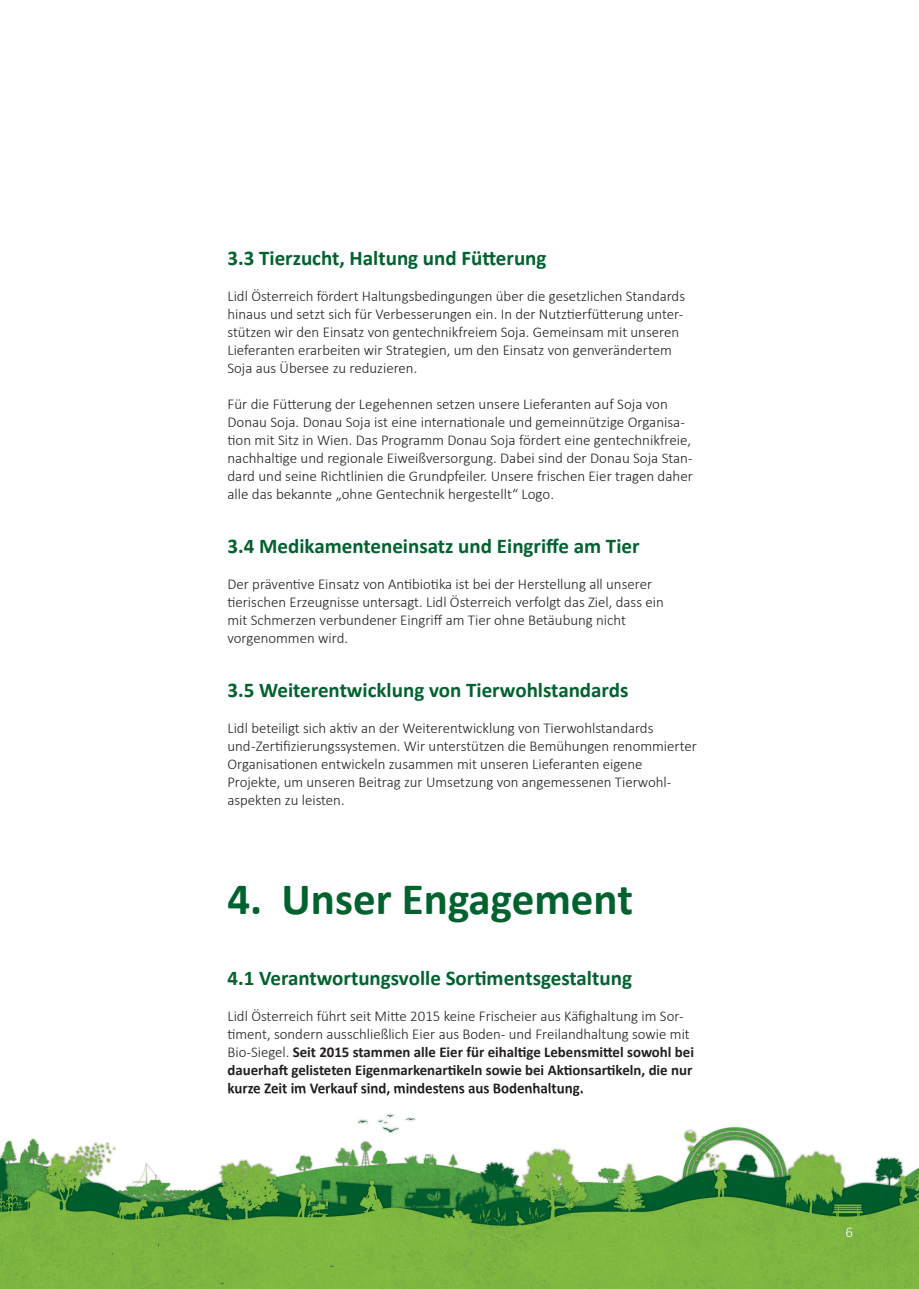
<style>
.page{position:relative;width:919px;height:1289px;background:#fff}
.page>*{position:absolute;margin:0;border:0;box-sizing:border-box;transform-origin:0 0}
.t1{font:700 45px "Calibri";color:#00622e}
.t2{font:700 21px "Calibri";color:#00622e}
.t3{font:300 15px/18px "Calibri";color:#231f20}
.t4{font:700 15px/18px "Calibri";color:#231f20}
.t5{font:300 15px "Calibri";color:#fff}
.s1{font-weight:300}
</style>
<div class="page">
<img style="left:0;top:1091px;width:918px;height:197px">
<img style="left:228px;top:1091px;width:354px;height:4px">
<h2 class="t2" style="left:227px;top:243px;width:320px">3.3 Tierzucht, Haltung und Fütterung</h2>
<p class="t3" style="left:227px;top:287px;width:459px">Lidl Österreich fördert Haltungsbedingungen über die gesetzlichen Standards hinaus und setzt sich für Verbesserungen ein. In der Nutztierfütterung unter&shy;stützen wir den Einsatz von gentechnikfreiem Soja. Gemeinsam mit unseren Lieferanten erarbeiten wir Strategien, um den Einsatz von genverändertem Soja aus Übersee zu reduzieren.</p>
<p class="t3" style="left:227px;top:395px;width:467px">Für die Fütterung der Legehennen setzen unsere Lieferanten auf Soja von Donau Soja. Donau Soja ist eine internationale und gemeinnützige Organisa&shy;tion mit Sitz in Wien. Das Programm Donau Soja fördert eine gentechnikfreie, nachhaltige und regionale Eiweißversorgung. Dabei sind der Donau Soja Stan&shy;dard und seine Richtlinien die Grundpfeiler. Unsere frischen Eier tragen daher alle das bekannte „ohne Gentechnik hergestellt“ Logo.</p>
<h2 class="t2" style="left:227px;top:531px;width:413px">3.4 Medikamenteneinsatz und Eingriffe am Tier</h2>
<p class="t3" style="left:227px;top:575px;width:438px">Der präventive Einsatz von Antibiotika ist bei der Herstellung all unserer tierischen Erzeugnisse untersagt. Lidl Österreich verfolgt das Ziel, dass ein mit Schmerzen verbundener Eingriff am Tier ohne Betäubung nicht vorgenommen wird.</p>
<h2 class="t2" style="left:227px;top:675px;width:402px">3.5 Weiterentwicklung von Tierwohlstandards</h2>
<p class="t3" style="left:227px;top:719px;width:471px">Lidl beteiligt sich aktiv an der Weiterentwicklung von Tierwohlstandards<br>und -Zertifizierungssystemen. Wir unterstützen die Bemühungen renommierter Organisationen entwickeln zusammen mit unseren Lieferanten eigene Projekte, um unseren Beitrag zur Umsetzung von angemessenen Tierwohl&shy;aspekten zu leisten.</p>
<h1 class="t1" style="left:227px;top:867px;width:407px">4. Unser Engagement</h1>
<h2 class="t2" style="left:227px;top:963px;width:406px">4.1 Verantwortungsvolle Sortimentsgestaltung</h2>
<p class="t4" style="left:227px;top:1006px;width:468px"><span class="s1">Lidl Österreich führt seit Mitte 2015 keine Frischeier aus Käfighaltung im Sor&shy;timent, sondern ausschließlich Eier aus Boden- und Freilandhaltung sowie mit Bio-Siegel.</span> Seit 2015 stammen alle Eier für eihaltige Lebensmittel sowohl bei dauerhaft gelisteten Eigenmarkenartikeln sowie bei Aktionsartikeln, die nur kurze Zeit im Verkauf sind, mindestens aus Bodenhaltung.</p>
<p class="t5" style="left:845px;top:1222px;width:9px">6</p>
</div>
